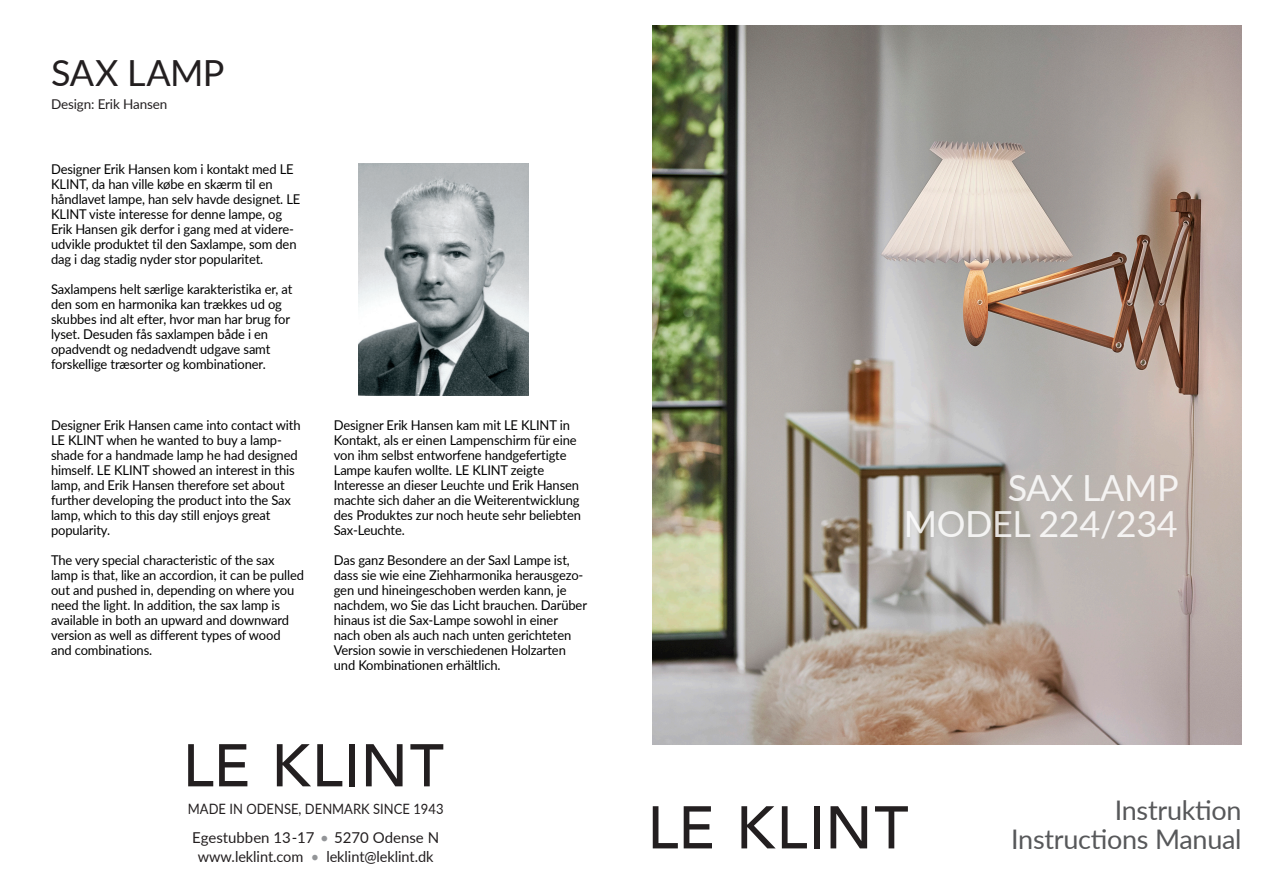
<style>
.page{position:relative;width:1263px;height:893px;background:#fff}
.page>*{position:absolute;margin:0;border:0;box-sizing:border-box;transform-origin:0 0}
.t1{font:36px/36.2px "Lato";letter-spacing:-.01em;color:#fff;text-align:right}
.t2{font:36px "Lato";letter-spacing:-.015em;color:#231f20}
.t3{font:27px "Lato";letter-spacing:-.01em;color:#57585a}
.t4{font:15px "Lato";letter-spacing:-.005em;color:#231f20}
.t5{font:14.25px "Lato";color:#231f20;scale:.91 1}
.t6{font:13.5px/15px "Lato";letter-spacing:-.01em;color:#000001;scale:.96 1}
.t7{font:13.5px "Lato";letter-spacing:-.01em;color:#231f20}
.s1{color:#939598}
</style>
<div class="page">
<img style="left:653px;top:26px;width:589px;height:718px">
<svg style="left:653px;top:806px;width:25px;height:42px"></svg>
<svg style="left:684px;top:806px;width:28px;height:42px"></svg>
<svg style="left:741px;top:806px;width:34px;height:42px"></svg>
<svg style="left:782px;top:806px;width:25px;height:42px"></svg>
<div style="left:814px;top:806px;width:6px;height:42px;background:#231f20"></div>
<svg style="left:830px;top:806px;width:37px;height:42px"></svg>
<svg style="left:875px;top:806px;width:33px;height:42px"></svg>
<svg style="left:188px;top:744px;width:25px;height:42px"></svg>
<svg style="left:219px;top:744px;width:28px;height:42px"></svg>
<svg style="left:277px;top:744px;width:34px;height:42px"></svg>
<svg style="left:317px;top:744px;width:25px;height:42px"></svg>
<div style="left:349px;top:744px;width:6px;height:42px;background:#231f20"></div>
<svg style="left:366px;top:744px;width:37px;height:42px"></svg>
<svg style="left:410px;top:744px;width:33px;height:42px"></svg>
<img style="left:358px;top:163px;width:170px;height:232px">
<p class="t2" style="left:51px;top:48px;width:175px">SAX LAMP</p>
<p class="t7" style="left:51px;top:94px;width:118px">Design: Erik Hansen</p>
<p class="t6" style="left:51px;top:161px;width:261px">Designer Erik Hansen kom i kontakt med LE KLINT, da han ville købe en skærm til en håndlavet lampe, han selv havde designet. LE KLINT viste interesse for denne lampe, og Erik Hansen gik derfor i gang med at videre&shy;udvikle produktet til den Saxlampe, som den dag i dag stadig nyder stor popularitet.</p>
<p class="t6" style="left:51px;top:281px;width:253px">Saxlampens helt særlige karakteristika er, at den som en harmonika kan trækkes ud og skubbes ind alt efter, hvor man har brug for lyset. Desuden fås saxlampen både i en opadvendt og nedadvendt udgave samt forskellige træsorter og kombinationer.</p>
<p class="t6" style="left:51px;top:417px;width:261px">Designer Erik Hansen came into contact with LE KLINT when he wanted to buy a lamp&shy;shade for a handmade lamp he had designed himself. LE KLINT showed an interest in this lamp, and Erik Hansen therefore set about further developing the product into the Sax lamp, which to this day still enjoys great popularity.</p>
<p class="t6" style="left:51px;top:552px;width:265px">The very special characteristic of the sax lamp is that, like an accordion, it can be pulled out and pushed in, depending on where you need the light. In addition, the sax lamp is available in both an upward and downward version as well as different types of wood and combinations.</p>
<p class="t6" style="left:334px;top:417px;width:259px">Designer Erik Hansen kam mit LE KLINT in Kontakt, als er einen Lampenschirm für eine von ihm selbst entworfene handgefertigte Lampe kaufen wollte. LE KLINT zeigte Interesse an dieser Leuchte und Erik Hansen machte sich daher an die Weiterentwicklung des Produktes zur noch heute sehr beliebten Sax-Leuchte.</p>
<p class="t6" style="left:334px;top:552px;width:265px">Das ganz Besondere an der Saxl Lampe ist, dass sie wie eine Ziehharmonika herausgezo&shy;gen und hineingeschoben werden kann, je nachdem, wo Sie das Licht brauchen. Darüber hinaus ist die Sax-Lampe sowohl in einer nach oben als auch nach unten gerichteten Version sowie in verschiedenen Holzarten und Kombinationen erhältlich.</p>
<p class="t5" style="left:188px;top:799px;width:283px">MADE IN ODENSE, DENMARK SINCE 1943</p>
<p class="t4" style="left:192px;top:826px;width:248px">Egestubben 13-17 <span class="s1">•</span> 5270 Odense N</p>
<p class="t4" style="left:198px;top:846px;width:237px">www.leklint.com <span class="s1">•</span> leklint@leklint.dk</p>
<h1 class="t1" style="left:904px;top:468px;width:277px">SAX LAMP<br>MODEL 224/234</h1>
<p class="t3" style="left:1115px;top:791px;width:128px">Instruktion</p>
<p class="t3" style="left:1011px;top:820px;width:232px">Instructions Manual</p>
</div>
